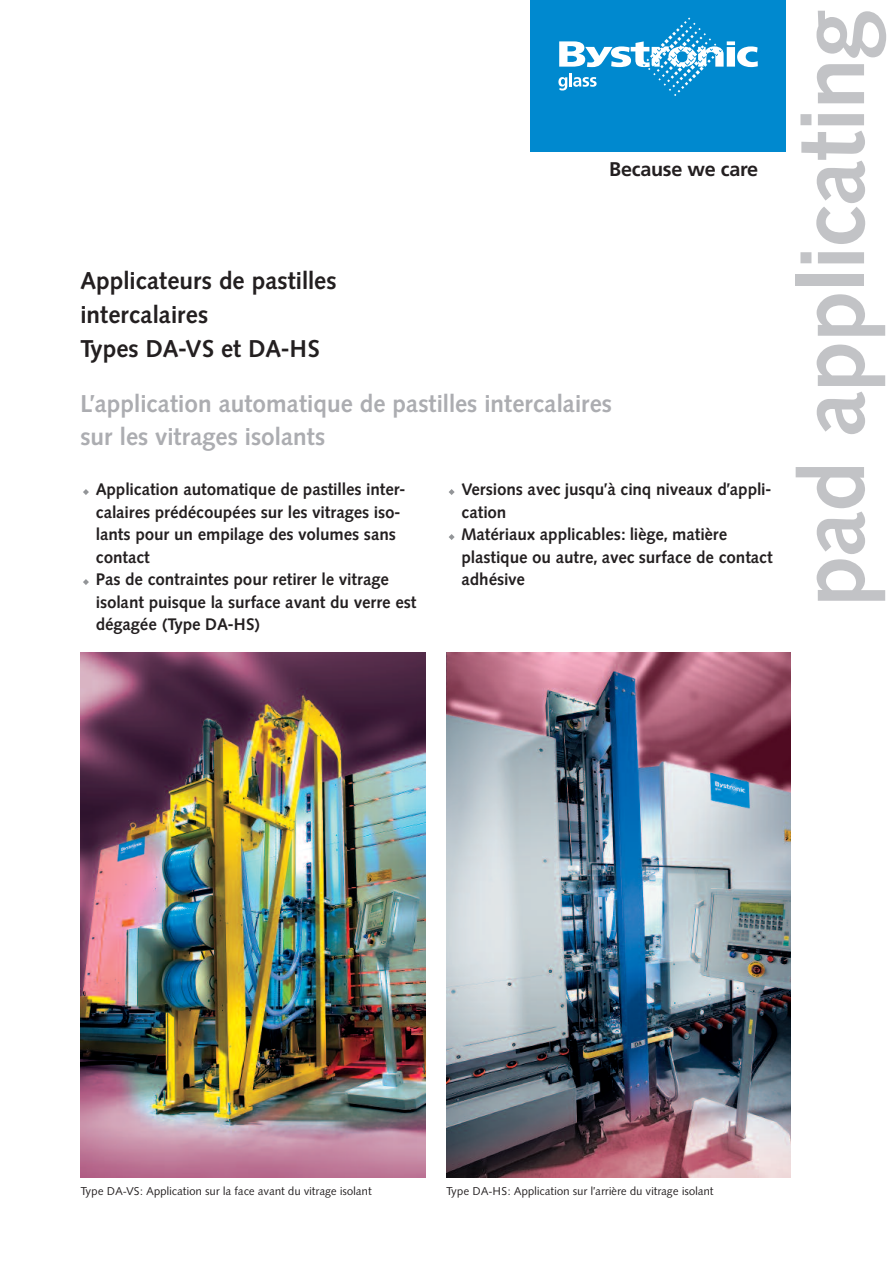
<style>
.page{position:relative;width:893px;height:1263px;background:#fff}
.page>*{position:absolute;margin:0;border:0;box-sizing:border-box;transform-origin:0 0}
.t1{font:700 90px "Synthese BSK";letter-spacing:.015em;color:#c2c3c6}
.t2{font:700 24px/33.8px "Synthese BSK";letter-spacing:.025em;color:#acadb1}
.t3{font:700 24px/33.8px "Synthese BSK";letter-spacing:.025em;color:#231f20}
.t4{font:700 19.8px "Frutiger";letter-spacing:-.015em;color:#231f20}
.t5{font:700 16.5px/22.5px "Synthese BSK";letter-spacing:.025em;color:#231f20}
.t6{font:11.25px "Synthese BSK";letter-spacing:.025em;color:#231f20}
</style>
<div class="page">
<img style="left:81px;top:653px;width:344px;height:525px">
<img style="left:446px;top:653px;width:345px;height:525px">
<svg style="left:449px;top:534px;width:6px;height:6px"></svg>
<svg style="left:449px;top:489px;width:6px;height:6px"></svg>
<svg style="left:83px;top:579px;width:6px;height:6px"></svg>
<svg style="left:83px;top:489px;width:6px;height:6px"></svg>
<div style="left:531px;top:0;width:255px;height:151px;background:#0089cf"></div>
<svg style="left:558px;top:18px;width:200px;height:78px"></svg>
<p class="t4" style="left:609px;top:162px;width:150px">Because we care</p>
<h2 class="t3" style="left:81px;top:264px;width:257px">Applicateurs de pastilles intercalaires<br>Types DA-VS et DA-HS</h2>
<h2 class="t2" style="left:81px;top:387px;width:532px">L’application automatique de pastilles intercalaires sur les vitrages isolants</h2>
<p class="t5" style="left:96px;top:478px;width:322px">Application automatique de pastilles inter&shy;calaires prédécoupées sur les vitrages iso&shy;lants pour un empilage des volumes sans contact<br>Pas de contraintes pour retirer le vitrage isolant puisque la surface avant du verre est dégagée (Type DA-HS)</p>
<p class="t5" style="left:462px;top:478px;width:312px">Versions avec jusqu’à cinq niveaux d’appli&shy;cation<br>Matériaux applicables: liège, matière plastique ou autre, avec surface de contact adhésive</p>
<h1 class="t1" style="left:783px;top:605px;width:594px;rotate:-90deg">pad applicating</h1>
<p class="t6" style="left:81px;top:1185px;width:292px">Type DA-VS: Application sur la face avant du vitrage isolant</p>
<p class="t6" style="left:446px;top:1185px;width:269px">Type DA-HS: Application sur l’arrière du vitrage isolant</p>
</div>
